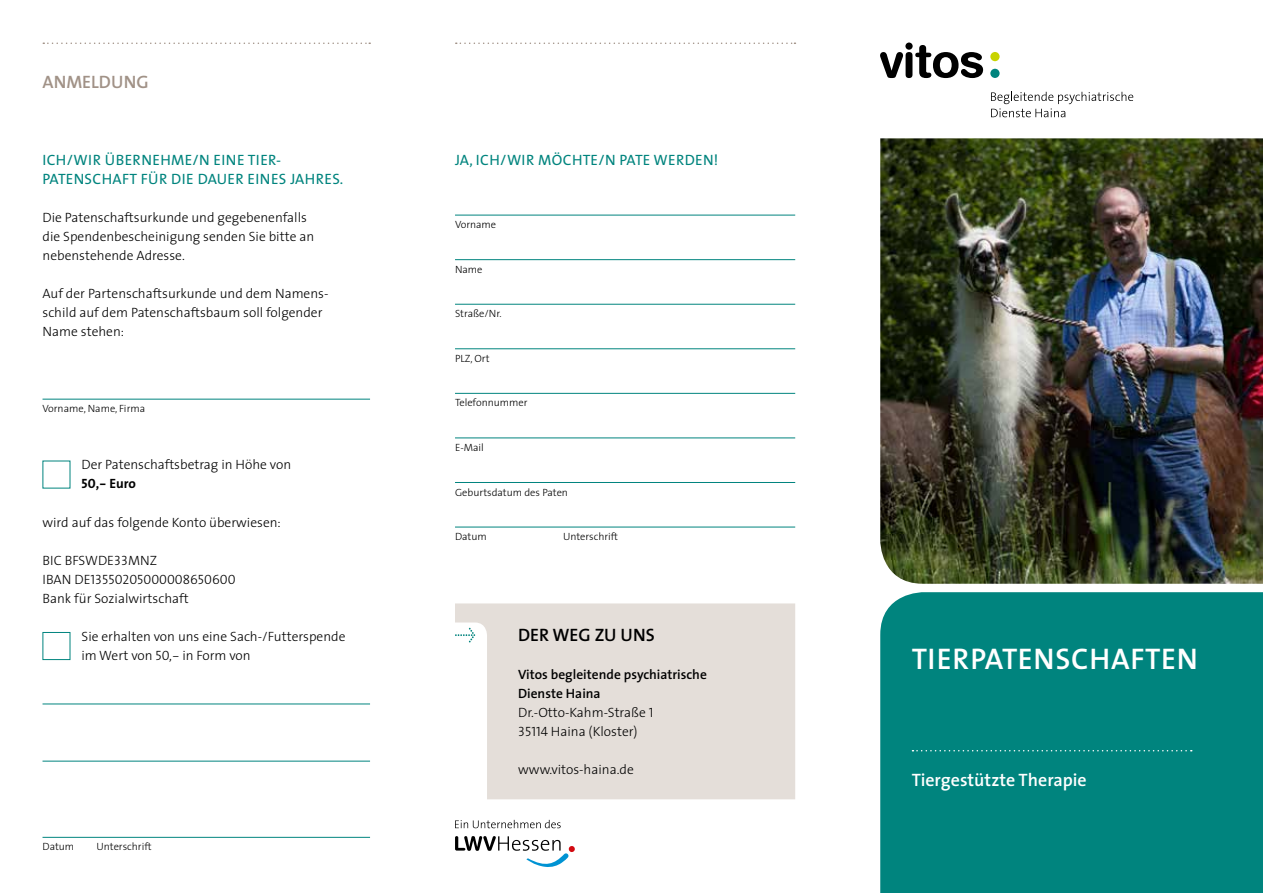
<style>
.page{position:relative;width:1263px;height:893px;background:#fff}
.page>*{position:absolute;margin:0;border:0;box-sizing:border-box;transform-origin:0 0}
.t1{font:600 30px "The Sans";letter-spacing:.025em;color:#fff}
.t2{font:600 18px "The Sans";color:#fff}
.t3{font:600 18px "The Sans";color:#000}
.t4{font:600 18px "The Sans";color:#a19287}
.t5{font:15px/19px "The Sans";letter-spacing:.02em;color:#00847e}
.t6{font:300 13.5px/19px "The Sans";color:#000}
.t7{font:600 13.5px/19px "The Sans";color:#000}
.t8{font:13.5px "The Sans Light Caps";color:#000}
.t9{font:300 10.5px "The Sans";color:#000}
.s1{font-family:"The Sans Bold Caps";font-weight:400}
.s2{font-family:"The Sans Bold Expert";font-weight:400}
.s3{font-weight:700}
.s4{font-family:"The Sans Light Caps";font-weight:400}
.s5{font-family:"The Sans";font-weight:300}
.s6{font-family:"The Sans Light Expert";font-weight:400}
.s7{font-weight:300}
</style>
<div class="page">
<svg style="left:43px;top:43px;width:327px;height:1px"></svg>
<svg style="left:456px;top:43px;width:339px;height:1px"></svg>
<svg style="left:455px;top:603px;width:340px;height:196px;background:#e6e0dc"></svg>
<svg style="left:455px;top:836px;width:120px;height:31px"></svg>
<svg style="left:455px;top:820px;width:106px;height:8px"></svg>
<svg style="left:455px;top:628px;width:20px;height:14px"></svg>
<div style="left:990px;top:52px;width:9px;height:9px;background:#c8d300;border-radius:50%"></div>
<div style="left:990px;top:69px;width:9px;height:9px;background:#00847e;border-radius:50%"></div>
<svg style="left:880px;top:43px;width:103px;height:35px"></svg>
<svg style="left:991px;top:92px;width:142px;height:25px"></svg>
<img style="left:880px;top:138px;width:383px;height:446px">
<hr style="left:43px;top:399px;width:327px;height:1px;background:#00847e">
<hr style="left:43px;top:704px;width:327px;height:1px;background:#00847e">
<hr style="left:43px;top:761px;width:327px;height:1px;background:#00847e">
<hr style="left:43px;top:837px;width:327px;height:1px;background:#00847e">
<hr style="left:455px;top:215px;width:340px;height:1px;background:#00847e">
<hr style="left:455px;top:259px;width:340px;height:1px;background:#00847e">
<hr style="left:455px;top:304px;width:340px;height:1px;background:#00847e">
<hr style="left:455px;top:348px;width:340px;height:1px;background:#00847e">
<hr style="left:455px;top:393px;width:340px;height:1px;background:#00847e">
<hr style="left:455px;top:438px;width:340px;height:1px;background:#00847e">
<hr style="left:455px;top:482px;width:340px;height:1px;background:#00847e">
<hr style="left:455px;top:527px;width:340px;height:1px;background:#00847e">
<div style="left:43px;top:632px;width:27px;height:28px;border:1px solid #00847e"></div>
<div style="left:880px;top:592px;width:383px;height:301px;background:#00847e"></div>
<svg style="left:912px;top:750px;width:280px;height:1px"></svg>
<h2 class="t4" style="left:43px;top:67px;width:108px">ANMELDUNG</h2>
<p class="t5" style="left:43px;top:150px;width:302px">ICH/WIR ÜBERNEHME/N EINE TIER-<br>PATENSCHAFT FÜR DIE DAUER EINES JAHRES.</p>
<p class="t6" style="left:43px;top:207px;width:273px">Die Patenschaftsurkunde und gegebenenfalls die Spendenbescheinigung senden Sie bitte an nebenstehende Adresse.</p>
<p class="t6" style="left:43px;top:283px;width:287px">Auf der Partenschaftsurkunde und dem Namens&shy;schild auf dem Patenschaftsbaum soll folgender<br>Name stehen:</p>
<p class="t9" style="left:43px;top:400px;width:104px">Vorname, Name, Firma</p>
<p class="t6" style="left:82px;top:455px;width:211px">Der Patenschaftsbetrag in Höhe von<br><span class="s1">50</span><span class="s2">,-</span> <span class="s3">Euro</span></p>
<p class="t6" style="left:43px;top:512px;width:240px">wird auf das folgende Konto überwiesen:</p>
<p class="t6" style="left:43px;top:550px;width:116px">BIC BFSWDE<span class="s4">33</span>MNZ</p>
<p class="t8" style="left:43px;top:568px;width:195px"><span class="s5">IBAN DE</span>13550205000008650600</p>
<p class="t6" style="left:43px;top:588px;width:148px">Bank für Sozialwirtschaft</p>
<p class="t6" style="left:82px;top:626px;width:265px">Sie erhalten von uns eine Sach-/Futterspende im Wert von <span class="s4">50,</span><span class="s6">-</span> in Form von</p>
<p class="t9" style="left:43px;top:838px;width:33px">Datum</p>
<p class="t9" style="left:97px;top:838px;width:57px">Unterschrift</p>
<p class="t5" style="left:455px;top:150px;width:265px">JA, ICH/WIR MÖCHTE/N PATE WERDEN!</p>
<p class="t9" style="left:455px;top:216px;width:43px">Vorname</p>
<p class="t9" style="left:455px;top:261px;width:29px">Name</p>
<p class="t9" style="left:455px;top:305px;width:48px">Straße/Nr.</p>
<p class="t9" style="left:455px;top:350px;width:36px">PLZ, Ort</p>
<p class="t9" style="left:455px;top:394px;width:74px">Telefonnummer</p>
<p class="t9" style="left:455px;top:439px;width:30px">E-Mail</p>
<p class="t9" style="left:455px;top:483px;width:115px">Geburtsdatum des Paten</p>
<p class="t9" style="left:455px;top:528px;width:33px">Datum</p>
<p class="t9" style="left:563px;top:528px;width:57px">Unterschrift</p>
<h2 class="t3" style="left:518px;top:620px;width:138px">DER WEG ZU UNS</h2>
<p class="t7" style="left:518px;top:664px;width:190px">Vitos begleitende psychiatrische<br>Dienste Haina<br><span class="s7">Dr.-Otto-Kahm-Straße</span> <span class="s4">1<br>35114</span> <span class="s7">Haina (Kloster)</span></p>
<p class="t6" style="left:518px;top:760px;width:117px">www.vitos-haina.de</p>
<h1 class="t1" style="left:912px;top:634px;width:288px">TIERPATENSCHAFTEN</h1>
<h2 class="t2" style="left:912px;top:765px;width:177px">Tiergestützte Therapie</h2>
</div>
